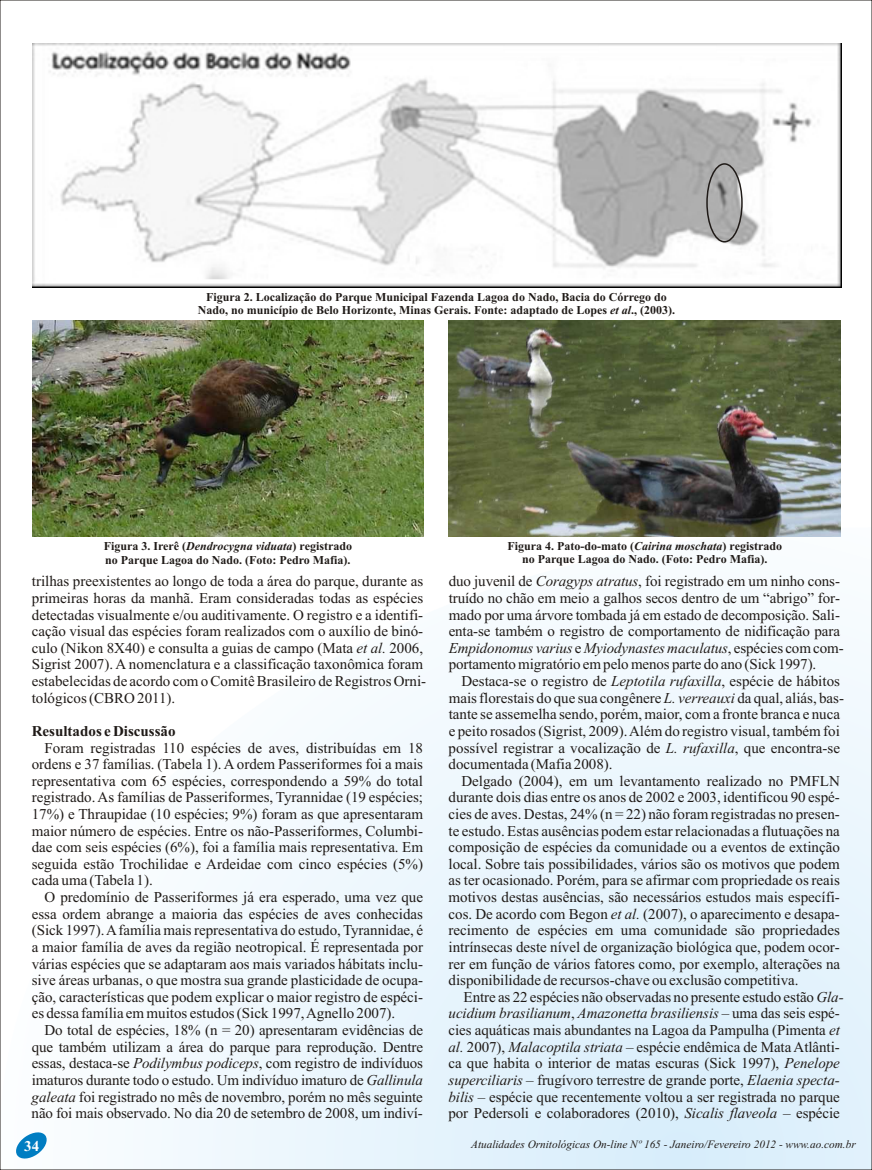
<style>
.page{position:relative;width:872px;height:1170px;background:#fff}
.page>*{position:absolute;margin:0;border:0;box-sizing:border-box;transform-origin:0 0}
.t1{font:15px/16.6px "Times New Roman";color:#1f1a17}
.t2{font:italic 15px "Times New Roman";letter-spacing:-.01em;color:#1f1a17}
.t3{font:700 15px "Times New Roman";color:#1f1a17}
.t4{font:700 15px "Times New Roman";color:#fff}
.t5{font:700 12px/13.4px "Times New Roman";color:#1f1a17;text-align:center}
.t6{font:italic 11.25px "Times New Roman";color:#1f1a17}
.s1{font-style:italic}
.s2{font-style:normal}
</style>
<div class="page">
<svg style="left:144px;top:527px;width:726px;height:640px"></svg>
<svg style="left:16px;top:1132px;width:31px;height:27px"></svg>
<img style="left:32px;top:320px;width:391px;height:217px">
<img style="left:449px;top:320px;width:391px;height:217px">
<img style="left:32px;top:43px;width:809px;height:244px">
<div style="left:706px;top:163px;width:36px;height:79px;border:2px solid #1f1a17;border-radius:50%"></div>
<p class="t5" style="left:198px;top:291px;width:479px">Figura 2. Localização do Parque Municipal Fazenda Lagoa do Nado, Bacia do Córrego do<br>Nado, no município de Belo Horizonte, Minas Gerais. Fonte: adaptado de Lopes <span class="s1">et al</span>., (2003).</p>
<p class="t5" style="left:104px;top:541px;width:250px;text-align:left">Figura 3. Irerê (<span class="s1">Dendrocygna viduata</span>) registrado no Parque Lagoa do Nado. (Foto: Pedro Mafia).</p>
<p class="t5" style="left:507px;top:540px;width:276px">Figura 4. Pato-do-mato (<span class="s1">Cairina moschata</span>) registrado no Parque Lagoa do Nado. (Foto: Pedro Mafia).</p>
<p class="t1" style="left:32px;top:574px;width:393px">trilhas preexistentes ao longo de toda a área do parque, durante as</p>
<p class="t1" style="left:449px;top:574px;width:393px">duo juvenil de <span class="s1">Coragyps atratus</span>, foi registrado em um ninho cons-</p>
<p class="t1" style="left:32px;top:591px;width:393px">primeiras horas da manhã. Eram consideradas todas as espécies</p>
<p class="t1" style="left:449px;top:591px;width:393px">truído no chão em meio a galhos secos dentro de um “abrigo” for-</p>
<p class="t1" style="left:32px;top:607px;width:393px">detectadas visualmente e/ou auditivamente. O registro e a identifi-</p>
<p class="t1" style="left:449px;top:607px;width:393px">mado por uma árvore tombada já em estado de decomposição. Sali-</p>
<p class="t1" style="left:32px;top:624px;width:393px">cação visual das espécies foram realizados com o auxílio de binó-</p>
<p class="t1" style="left:449px;top:624px;width:393px">enta-se também o registro de comportamento de nidificação para</p>
<p class="t1" style="left:32px;top:640px;width:393px">culo (Nikon 8X40) e consulta a guias de campo (Mata <span class="s1">et al.</span> 2006,</p>
<p class="t2" style="left:449px;top:642px;width:397px">Empidonomus varius <span class="s2">e</span> Myiodynastes maculatus<span class="s2">, espécies com com-</span></p>
<p class="t1" style="left:32px;top:657px;width:393px">Sigrist 2007). A nomenclatura e a classificação taxonômica foram</p>
<p class="t1" style="left:449px;top:657px;width:369px">portamento migratório em pelo menos parte do ano (Sick 1997).</p>
<p class="t1" style="left:32px;top:674px;width:396px">estabelecidas de acordo com o Comitê Brasileiro de Registros Orni-</p>
<p class="t1" style="left:461px;top:674px;width:380px">Destaca-se o registro de <span class="s1">Leptotila rufaxilla</span>, espécie de hábitos</p>
<p class="t1" style="left:32px;top:690px;width:145px">tológicos (CBRO 2011).</p>
<p class="t1" style="left:448px;top:690px;width:397px">mais florestais do que sua congênere <span class="s1">L. verreauxi</span> da qual, aliás, bas&shy;tante se assemelha sendo, porém, maior, com a fronte branca e nuca</p>
<p class="t3" style="left:32px;top:725px;width:145px">Resultados e Discussão</p>
<p class="t1" style="left:448px;top:724px;width:393px">e peito rosados (Sigrist, 2009). Além do registro visual, também foi</p>
<p class="t1" style="left:45px;top:740px;width:380px">Foram registradas 110 espécies de aves, distribuídas em 18</p>
<p class="t1" style="left:448px;top:740px;width:393px">possível registrar a vocalização de <span class="s1">L. rufaxilla</span>, que encontra-se</p>
<p class="t1" style="left:32px;top:757px;width:393px">ordens e 37 famílias. (Tabela 1). A ordem Passeriformes foi a mais</p>
<p class="t1" style="left:448px;top:757px;width:166px">documentada (Mafia 2008).</p>
<p class="t1" style="left:32px;top:773px;width:393px">representativa com 65 espécies, correspondendo a 59% do total</p>
<p class="t1" style="left:461px;top:773px;width:380px">Delgado (2004), em um levantamento realizado no PMFLN</p>
<p class="t1" style="left:32px;top:790px;width:393px">registrado. As famílias de Passeriformes, Tyrannidae (19 espécies;</p>
<p class="t1" style="left:448px;top:790px;width:393px">durante dois dias entre os anos de 2002 e 2003, identificou 90 espé-</p>
<p class="t1" style="left:32px;top:807px;width:393px">17%) e Thraupidae (10 espécies; 9%) foram as que apresentaram</p>
<p class="t1" style="left:448px;top:807px;width:393px">cies de aves. Destas, 24% (n = 22) não foram registradas no presen-</p>
<p class="t1" style="left:32px;top:823px;width:393px">maior número de espécies. Entre os não-Passeriformes, Columbi-</p>
<p class="t1" style="left:448px;top:823px;width:393px">te estudo. Estas ausências podem estar relacionadas a flutuações na</p>
<p class="t1" style="left:32px;top:840px;width:393px">dae com seis espécies (6%), foi a família mais representativa. Em</p>
<p class="t1" style="left:448px;top:840px;width:393px">composição de espécies da comunidade ou a eventos de extinção</p>
<p class="t1" style="left:32px;top:856px;width:393px">seguida estão Trochilidae e Ardeidae com cinco espécies (5%)</p>
<p class="t1" style="left:448px;top:856px;width:393px">local. Sobre tais possibilidades, vários são os motivos que podem</p>
<p class="t1" style="left:32px;top:873px;width:123px">cada uma (Tabela 1).</p>
<p class="t1" style="left:448px;top:873px;width:393px">as ter ocasionado. Porém, para se afirmar com propriedade os reais</p>
<p class="t1" style="left:45px;top:890px;width:380px">O predomínio de Passeriformes já era esperado, uma vez que</p>
<p class="t1" style="left:448px;top:890px;width:393px">motivos destas ausências, são necessários estudos mais específi-</p>
<p class="t1" style="left:32px;top:906px;width:393px">essa ordem abrange a maioria das espécies de aves conhecidas</p>
<p class="t1" style="left:448px;top:906px;width:393px">cos. De acordo com Begon <span class="s1">et al.</span> (2007), o aparecimento e desapa-</p>
<p class="t1" style="left:32px;top:923px;width:393px">(Sick 1997). Afamília mais representativa do estudo, Tyrannidae, é</p>
<p class="t1" style="left:448px;top:923px;width:393px">recimento de espécies em uma comunidade são propriedades</p>
<p class="t1" style="left:32px;top:939px;width:393px">a maior família de aves da região neotropical. É representada por</p>
<p class="t1" style="left:448px;top:939px;width:393px">intrínsecas deste nível de organização biológica que, podem ocor-</p>
<p class="t1" style="left:32px;top:956px;width:393px">várias espécies que se adaptaram aos mais variados hábitats inclu-</p>
<p class="t1" style="left:448px;top:956px;width:393px">rer em função de vários fatores como, por exemplo, alterações na</p>
<p class="t1" style="left:32px;top:973px;width:393px">sive áreas urbanas, o que mostra sua grande plasticidade de ocupa-</p>
<p class="t1" style="left:448px;top:973px;width:351px">disponibilidade de recursos-chave ou exclusão competitiva.</p>
<p class="t1" style="left:32px;top:989px;width:393px">ção, características que podem explicar o maior registro de espéci-</p>
<p class="t1" style="left:463px;top:989px;width:381px">Entre as 22 espécies não observadas no presente estudo estão <span class="s1">Gla-</span></p>
<p class="t1" style="left:32px;top:1006px;width:365px">es dessa família em muitos estudos (Sick 1997, Agnello 2007).</p>
<p class="t2" style="left:448px;top:1007px;width:393px">ucidium brasilianum<span class="s2">,</span> Amazonetta brasiliensis <span class="s2">– uma das seis espé-</span></p>
<p class="t1" style="left:44px;top:1023px;width:380px">Do total de espécies, 18% (n = 20) apresentaram evidências de</p>
<p class="t1" style="left:448px;top:1023px;width:393px">cies aquáticas mais abundantes na Lagoa da Pampulha (Pimenta <span class="s1">et</span></p>
<p class="t1" style="left:32px;top:1039px;width:393px">que também utilizam a área do parque para reprodução. Dentre</p>
<p class="t1" style="left:448px;top:1039px;width:393px"><span class="s1">al.</span> 2007), <span class="s1">Malacoptila striata</span> – espécie endêmica de Mata Atlânti-</p>
<p class="t1" style="left:32px;top:1056px;width:393px">essas, destaca-se <span class="s1">Podilymbus podiceps</span>, com registro de indivíduos</p>
<p class="t1" style="left:448px;top:1056px;width:393px">ca que habita o interior de matas escuras (Sick 1997), <span class="s1">Penelope</span></p>
<p class="t1" style="left:32px;top:1072px;width:393px">imaturos durante todo o estudo. Um indivíduo imaturo de <span class="s1">Gallinula</span></p>
<p class="t1" style="left:448px;top:1072px;width:393px"><span class="s1">superciliaris</span> – frugívoro terrestre de grande porte, <span class="s1">Elaenia specta-</span></p>
<p class="t1" style="left:32px;top:1089px;width:393px"><span class="s1">galeata</span> foi registrado no mês de novembro, porém no mês seguinte</p>
<p class="t1" style="left:448px;top:1089px;width:393px"><span class="s1">bilis</span> – espécie que recentemente voltou a ser registrada no parque</p>
<p class="t1" style="left:32px;top:1106px;width:393px">não foi mais observado. No dia 20 de setembro de 2008, um indiví-</p>
<p class="t1" style="left:448px;top:1106px;width:393px">por Pedersoli e colaboradores (2010), <span class="s1">Sicalis flaveola</span> – espécie</p>
<p class="t4" style="left:24px;top:1140px;width:16px">34</p>
<p class="t6" style="left:471px;top:1140px;width:386px">Atualidades Ornitológicas On-line Nº 165 - Janeiro/Fevereiro 2012 - www.ao.com.br</p>
</div>
